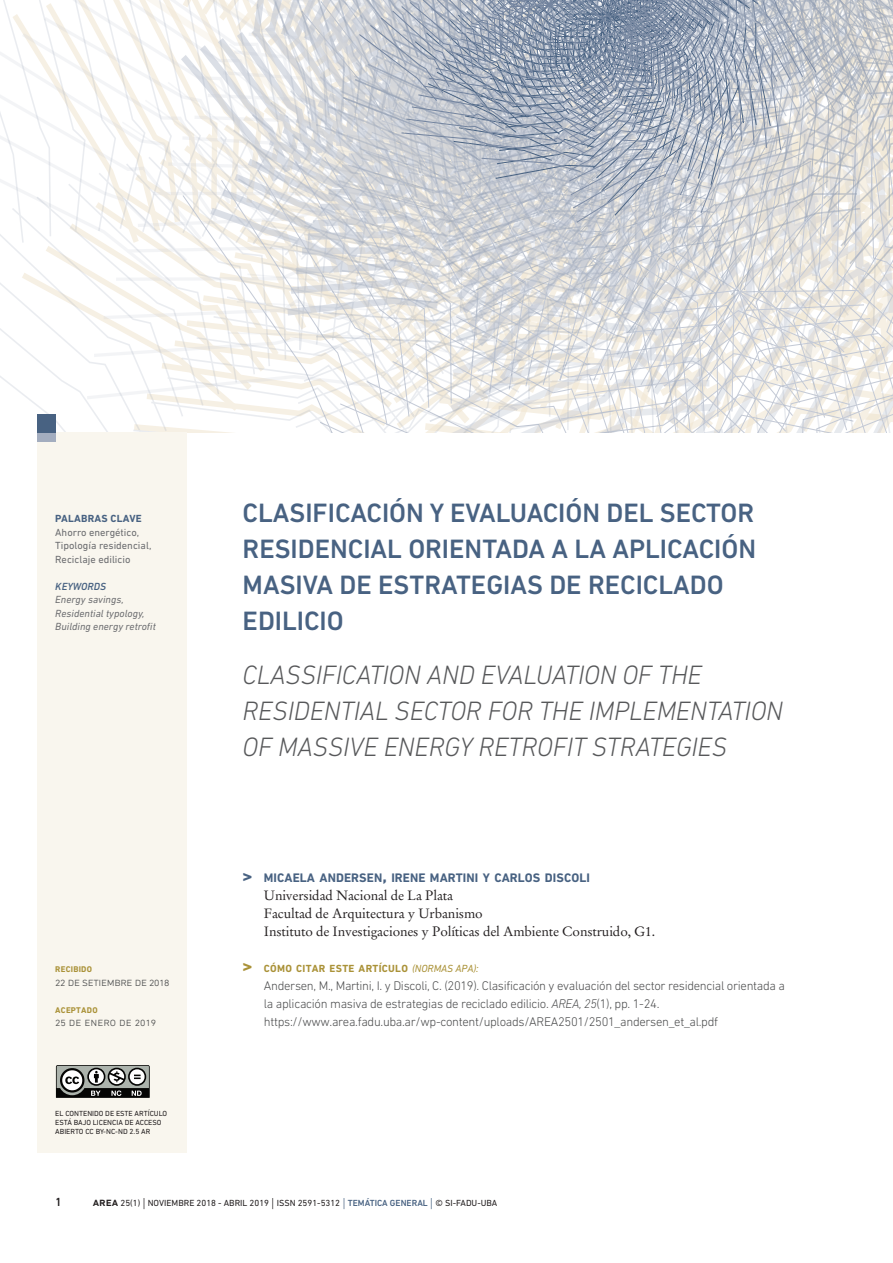
<style>
.page{position:relative;width:893px;height:1263px;background:#fff}
.page>*{position:absolute;margin:0;border:0;box-sizing:border-box;transform-origin:0 0}
._25_TÍTULO_ARTICULO{font:500 27px/36px "DIN Next LT Pro";color:#486282}
._25_TITULO_ARTICULO{font:italic 300 27px/36px "DIN Next LT Pro";letter-spacing:-.01em;color:#57585a}
._25_PERTENENCIA_ACAD{font:13.5px "Stempel Garamond LT Std";letter-spacing:-.01em;color:#231f20}
._25_COMO_CITAR_ESTE{font:300 12.75px/18px "DIN Next LT Pro";letter-spacing:-.025em;color:#4b4c4d}
._25_NOMBRE_DE_AUTORE{font:700 12.6px "DIN Next LT Pro";letter-spacing:.005em;color:#486282}
._25_RECIBIDO___ACEPT{font:300 12px "DIN Next LT Pro";letter-spacing:-.03em;color:#4b4c4d}
._25_RECIBIDO___ACEPT-2{font:300 12px "DIN Next LT Pro";color:#4b4c4d}
.t1{font:500 12px "DIN Next LT Pro";color:#231f20}
._25_PALABRAS_CLAVE_I{font:italic 10.5px "DIN Next LT Pro";color:#6c6d70}
._25_PALABRAS_CLAVE_T{font:10.5px "DIN Next LT Pro";color:#6c6d70}
._25_COMO_CITAR_ESTE-2{font:700 10.5px "DIN Next LT Pro";letter-spacing:.03em;color:#aa9238}
._25_PALABRAS_CLAVE_T-2{font:700 10.5px "DIN Next LT Pro";letter-spacing:.02em;color:#486282}
._25_PALABRAS_CLAVE_T-3{font:italic 500 10.5px "DIN Next LT Pro";color:#486282}
.t2{font:9px "DIN Next LT Pro";color:#231f20}
._25_RECIBIDO___ACEPT-3{font:700 8.4px "DIN Next LT Pro";letter-spacing:.03em;color:#aa9238}
._25_CC_BY{font:7.5px/9px "DIN Next LT Pro";color:#231f20}
.s1{font-size:18px}
.s2{font-weight:400;font-style:italic}
.s3{font-style:italic}
.s4{font-weight:500;font-size:12px}
.s5{font-weight:300;font-size:13.5px}
.s6{font-weight:300;font-size:13.5px;color:#486282}
.s7{font-weight:500;color:#486282}
</style>
<div class="page">
<svg style="left:0;top:0;width:893px;height:433px"></svg>
<div style="left:37px;top:432px;width:150px;height:720px;background:#f9f6ee"></div>
<div style="left:37px;top:432px;width:18px;height:9px;background:#a3adbf"></div>
<svg style="left:56px;top:1065px;width:94px;height:33px;background:#757775"></svg>
<div style="left:37px;top:414px;width:18px;height:18px;background:#486282"></div>
<p class="_25_PALABRAS_CLAVE_T-2" style="left:55px;top:512px;width:88px">PALABRAS CLAVE</p>
<p class="_25_PALABRAS_CLAVE_T" style="left:55px;top:526px;width:85px">Ahorro energético,</p>
<p class="_25_PALABRAS_CLAVE_T" style="left:55px;top:540px;width:98px">Tipología residencial,</p>
<p class="_25_PALABRAS_CLAVE_T" style="left:55px;top:553px;width:77px">Reciclaje edilicio</p>
<p class="_25_PALABRAS_CLAVE_T-3" style="left:55px;top:580px;width:52px">KEYWORDS</p>
<p class="_25_PALABRAS_CLAVE_I" style="left:55px;top:594px;width:70px">Energy savings,</p>
<p class="_25_PALABRAS_CLAVE_I" style="left:55px;top:607px;width:91px">Residential typology,</p>
<p class="_25_PALABRAS_CLAVE_I" style="left:55px;top:621px;width:102px">Building energy retrofit</p>
<p class="_25_RECIBIDO___ACEPT-3" style="left:55px;top:964px;width:38px">RECIBIDO</p>
<p class="_25_RECIBIDO___ACEPT" style="left:55px;top:975px;width:116px">22 de setiembre de 2018</p>
<p class="_25_RECIBIDO___ACEPT-3" style="left:55px;top:1005px;width:44px">ACEPTADO</p>
<p class="_25_RECIBIDO___ACEPT-2" style="left:55px;top:1015px;width:102px">25 de enero de 2019</p>
<p class="_25_CC_BY" style="left:55px;top:1109px;width:113px">EL CONTENIDO DE ESTE ARTÍCULO<br>ESTÁ BAJO LICENCIA DE ACCESO<br>ABIERTO CC BY-NC-ND 2.5 AR</p>
<p class="_25_TÍTULO_ARTICULO" style="left:243px;top:495px;width:515px">CLASIFICACIÓN Y EVALUACIÓN DEL SECTOR<br>RESIDENCIAL ORIENTADA A LA APLICACIÓN<br>MASIVA DE ESTRATEGIAS DE RECICLADO<br>EDILICIO</p>
<p class="_25_TITULO_ARTICULO" style="left:243px;top:657px;width:542px">CLASSIFICATION AND EVALUATION OF THE<br>RESIDENTIAL SECTOR FOR THE IMPLEMENTATION<br>OF MASSIVE ENERGY RETROFIT STRATEGIES</p>
<p class="_25_NOMBRE_DE_AUTORE" style="left:243px;top:870px;width:349px"><span class="s1">&gt;</span> MICAELA ANDERSEN<span class="s1">,</span> IRENE MARTINI Y CARLOS DISCOLI</p>
<p class="_25_PERTENENCIA_ACAD" style="left:264px;top:887px;width:191px">Universidad Nacional de La Plata</p>
<p class="_25_PERTENENCIA_ACAD" style="left:264px;top:905px;width:220px">Facultad de Arquitectura y Urbanismo</p>
<p class="_25_PERTENENCIA_ACAD" style="left:264px;top:923px;width:393px">Instituto de Investigaciones y Políticas del Ambiente Construido, G1.</p>
<p class="_25_COMO_CITAR_ESTE-2" style="left:243px;top:962px;width:237px"><span class="s1">&gt;</span> CÓMO CITAR ESTE ARTÍCULO <span class="s2">(NORMAS APA):</span></p>
<p class="_25_COMO_CITAR_ESTE" style="left:264px;top:977px;width:523px">Andersen, M., Martini, I. y Discoli, C. (2019). Clasificación y evaluación del sector residencial orientada a la aplicación masiva de estrategias de reciclado edilicio. <span class="s3">AREA, 25</span>(1), pp. 1-24. https://www.area.fadu.uba.ar/wp-content/uploads/AREA2501/2501_andersen_et_al.pdf</p>
<p class="t1" style="left:55px;top:1195px;width:8px">1</p>
<p class="t2" style="left:93px;top:1198px;width:406px"><span class="s4">area</span> 25(1) <span class="s5">|</span> NOVIEMBRE 2018 - ABRIL 2019 <span class="s5">|</span> ISSN 2591-5312 <span class="s6">|</span> <span class="s7">TEMÁTICA GENERAL</span> <span class="s6">|</span> © SI-FADU-UBA</p>
</div>
